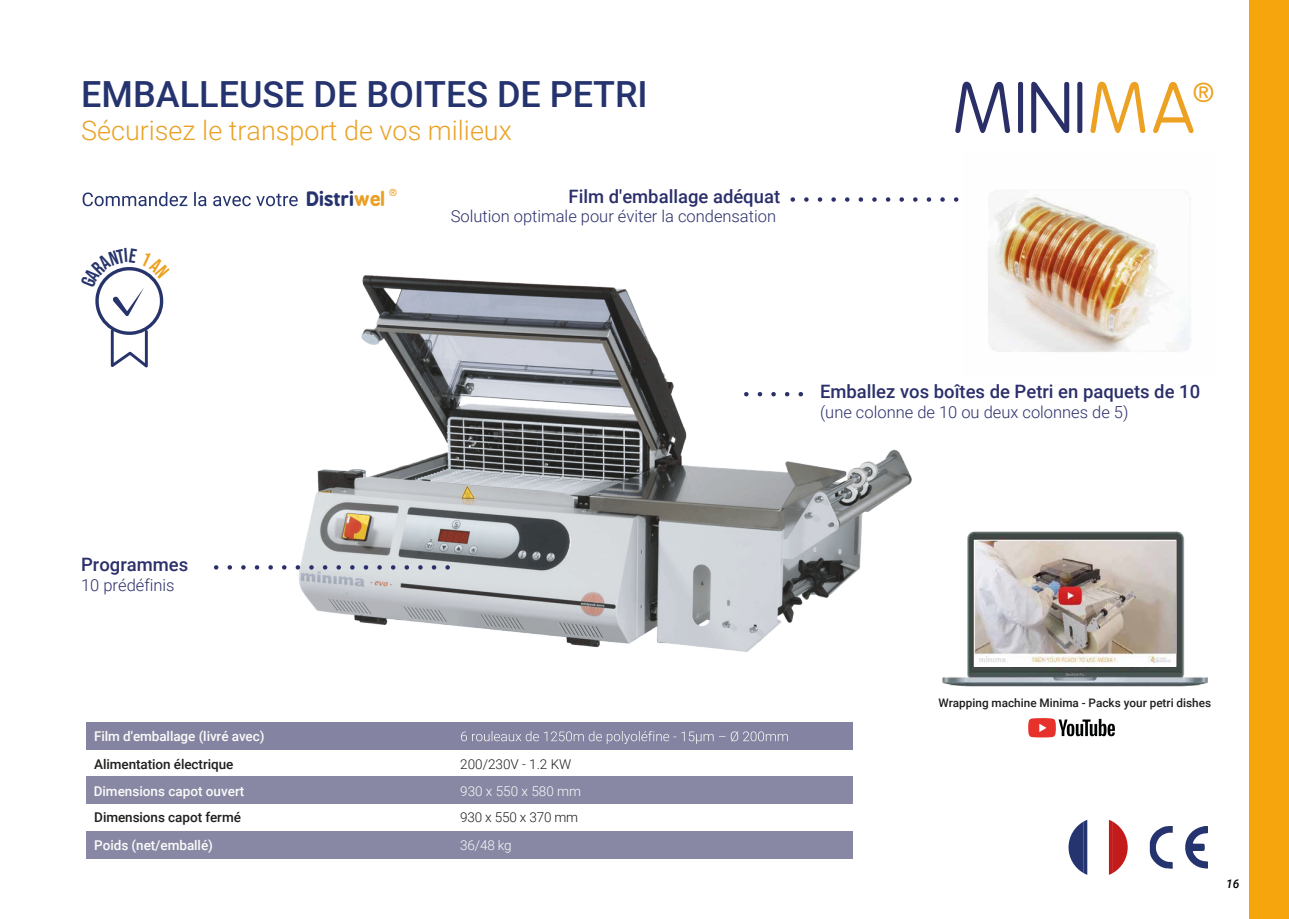
<style>
.page{position:relative;width:1289px;height:919px;background:#fff}
.page>*{position:absolute;margin:0;border:0;box-sizing:border-box;transform-origin:0 0}
.t1{font:69px "B Preplay";color:#2a3067}
.t2{font:500 36px "Roboto";color:#25336e}
.t3{font:300 27px "Roboto";color:#eba227}
.t4{font:25.95px "B Preplay";color:#eca122}
.t5{font:700 18.75px "B Preplay";color:#25336e}
.t6{font:500 18.45px "Roboto";color:#2b2f6a}
.t7{font:300 16.5px "Roboto";color:#2b2f6a}
.t8{font:500 13.5px "Roboto";letter-spacing:-.005em;color:#fcfbf9}
.t9{font:500 13.5px "Roboto";letter-spacing:-.005em;color:#1e1f1d}
.t10{font:300 13.5px "Roboto";letter-spacing:-.01em;color:#1e1f1d}
.t11{font:300 13.5px "Roboto";color:#fcfbf9}
.t12{font:italic 500 12px "Roboto";color:#000}
.t13{font:500 11.7px "Roboto";color:#1e1f1d}
.t14{font:9.6px "B Preplay";color:#eca122}
.s1{color:#e9a026}
.s2{color:#eca122}
</style>
<div class="page">
<svg style="left:1068px;top:820px;width:59px;height:55px"></svg>
<svg style="left:1149px;top:826px;width:23px;height:42px"></svg>
<svg style="left:1185px;top:826px;width:23px;height:42px"></svg>
<img style="left:284px;top:275px;width:628px;height:377px">
<svg style="left:792px;top:197px;width:167px;height:5px"></svg>
<svg style="left:746px;top:392px;width:61px;height:4px"></svg>
<svg style="left:216px;top:565px;width:245px;height:4px"></svg>
<img style="left:988px;top:190px;width:203px;height:162px">
<div style="left:86px;top:722px;width:766px;height:27px;background:#8484a2"></div>
<div style="left:86px;top:776px;width:766px;height:27px;background:#8888a5"></div>
<div style="left:86px;top:831px;width:766px;height:28px;background:#8888a5"></div>
<svg style="left:461px;top:731px;width:326px;height:13px"></svg>
<img style="left:895px;top:503px;width:313px;height:184px">
<img style="left:974px;top:540px;width:201px;height:126px">
<svg style="left:1028px;top:718px;width:86px;height:19px"></svg>
<svg style="left:83px;top:192px;width:215px;height:14px"></svg>
<div style="left:1249px;top:0;width:39px;height:918px;background:#f7a50d"></div>
<svg style="left:95px;top:267px;width:69px;height:101px"></svg>
<h2 class="t2" style="left:81px;top:69px;width:568px">EMBALLEUSE DE BOITES DE PETRI</h2>
<h3 class="t3" style="left:81px;top:111px;width:432px">Sécurisez le transport de vos milieux</h3>
<p class="t5" style="left:307px;top:188px;width:80px">Distri<span class="s1">wel</span></p>
<p class="t14" style="left:389px;top:187px;width:10px">®</p>
<p class="t6" style="left:568px;top:183px;width:213px">Film d'emballage adéquat</p>
<p class="t7" style="left:450px;top:205px;width:327px">Solution optimale pour éviter la condensation</p>
<h1 class="t1" style="left:955px;top:71px;width:246px">MINI<span class="s2">MA</span></h1>
<h3 class="t4" style="left:1193px;top:79px;width:24px">®</h3>
<p class="t6" style="left:81px;top:551px;width:109px">Programmes</p>
<p class="t7" style="left:81px;top:573px;width:95px">10 prédéfinis</p>
<p class="t8" style="left:94px;top:726px;width:172px">Film d'emballage (livré avec)</p>
<p class="t9" style="left:94px;top:754px;width:141px">Alimentation électrique</p>
<p class="t8" style="left:94px;top:781px;width:152px">Dimensions capot ouvert</p>
<p class="t9" style="left:94px;top:807px;width:148px">Dimensions capot fermé</p>
<p class="t8" style="left:94px;top:836px;width:120px">Poids (net/emballé)</p>
<p class="t10" style="left:460px;top:754px;width:113px">200/230V - 1.2 KW</p>
<p class="t11" style="left:460px;top:781px;width:122px">930 x 550 x 580 mm</p>
<p class="t10" style="left:460px;top:807px;width:120px">930 x 550 x 370 mm</p>
<p class="t11" style="left:460px;top:836px;width:53px">36/48 kg</p>
<p class="t6" style="left:820px;top:378px;width:381px">Emballez vos boîtes de Petri en paquets de 10</p>
<p class="t7" style="left:820px;top:400px;width:310px">(une colonne de 10 ou deux colonnes de 5)</p>
<p class="t13" style="left:938px;top:694px;width:274px">Wrapping machine Minima - Packs your petri dishes</p>
<p class="t12" style="left:1226px;top:874px;width:15px">16</p>
</div>
